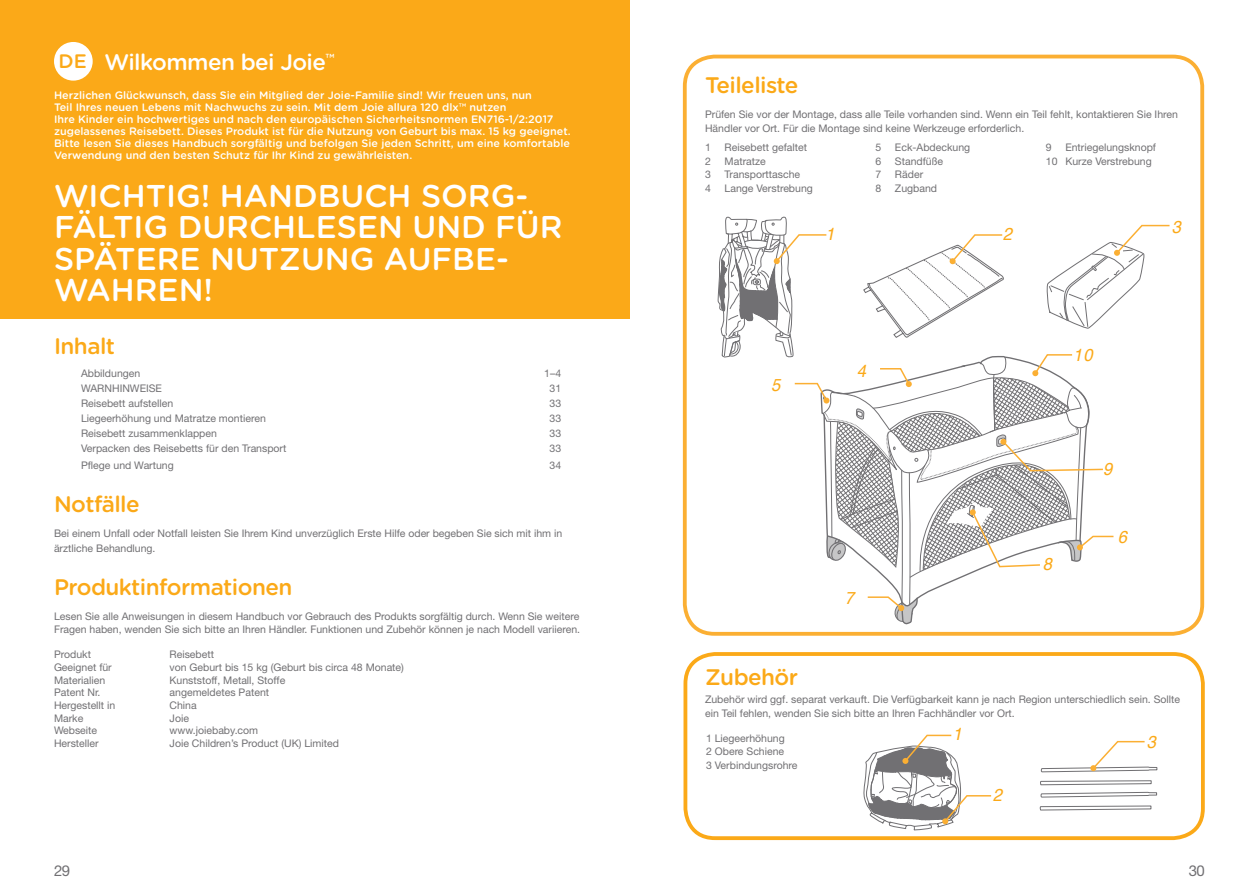
<style>
.page{position:relative;width:1259px;height:893px;background:#fff}
.page>*{position:absolute;margin:0;border:0;box-sizing:border-box;transform-origin:0 0}
.t1{font:500 31.5px/31.5px "Gotham Rounded";color:#fff}
.t2{font:500 22.5px "Gotham Rounded";letter-spacing:-.025em;color:#fba918}
.t3{font:500 22.5px "Gotham Rounded";letter-spacing:-.025em;color:#fff}
.t4{font:500 19.5px "Gotham Rounded";color:#fba918}
.t5{font:italic 17.4px "Helvetica";color:#fba918;scale:.95 1}
.t6{font:15px "Helvetica Neue LT Std";color:#717073}
.t7{font:500 10.8px/12px "Gotham Rounded";color:#fff}
.t8{font:10.5px/13.5px "Helvetica Neue LT Std";color:#717073}
</style>
<div class="page">
<svg style="left:1040px;top:780px;width:117px;height:18px"></svg>
<svg style="left:1039px;top:805px;width:112px;height:6px"></svg>
<svg style="left:1040px;top:740px;width:117px;height:33px"></svg>
<svg style="left:863px;top:734px;width:129px;height:96px"></svg>
<svg style="left:717px;top:216px;width:453px;height:408px"></svg>
<div style="left:0;top:0;width:629px;height:318px;background:#fba918"></div>
<div style="left:54px;top:42px;width:39px;height:39px;background:#fff;border-radius:50%"></div>
<div style="left:683px;top:55px;width:521px;height:581px;border:4px solid #fbaf33;border-radius:30px"></div>
<div style="left:683px;top:652px;width:521px;height:188px;border:4px solid #fba918;border-radius:30px"></div>
<h3 class="t4" style="left:59px;top:47px;width:30px">DE</h3>
<h2 class="t3" style="left:104px;top:46px;width:231px">Wilkommen bei Joie<sup>™</sup></h2>
<p class="t7" style="left:54px;top:89px;width:518px">Herzlichen Glückwunsch, dass Sie ein Mitglied der Joie-Familie sind! Wir freuen uns, nun<br>Teil Ihres neuen Lebens mit Nachwuchs zu sein. Mit dem Joie allura 120 dlx™ nutzen<br>Ihre Kinder ein hochwertiges und nach den europäischen Sicherheitsnormen EN716-1/2:2017 zugelassenes Reisebett. Dieses Produkt ist für die Nutzung von Geburt bis max. 15 kg geeignet.<br>Bitte lesen Sie dieses Handbuch sorgfältig und befolgen Sie jeden Schritt, um eine komfortable Verwendung und den besten Schutz für Ihr Kind zu gewährleisten.</p>
<h1 class="t1" style="left:54px;top:179px;width:510px">WICHTIG! HANDBUCH SORG-<br>FÄLTIG DURCHLESEN UND FÜR<br>SPÄTERE NUTZUNG AUFBE-<br>WAHREN!</h1>
<h2 class="t2" style="left:54px;top:329px;width:63px">Inhalt</h2>
<p class="t8" style="left:81px;top:367px;width:61px">Abbildungen</p>
<p class="t8" style="left:544px;top:367px;width:18px">1–4</p>
<p class="t8" style="left:81px;top:382px;width:83px">WARNHINWEISE</p>
<p class="t8" style="left:549px;top:382px;width:13px">31</p>
<p class="t8" style="left:81px;top:397px;width:94px">Reisebett aufstellen</p>
<p class="t8" style="left:549px;top:397px;width:13px">33</p>
<p class="t8" style="left:81px;top:412px;width:186px">Liegeerhöhung und Matratze montieren</p>
<p class="t8" style="left:549px;top:412px;width:13px">33</p>
<p class="t8" style="left:81px;top:427px;width:137px">Reisebett zusammenklappen</p>
<p class="t8" style="left:549px;top:427px;width:13px">33</p>
<p class="t8" style="left:81px;top:442px;width:207px">Verpacken des Reisebetts für den Transport</p>
<p class="t8" style="left:549px;top:442px;width:13px">33</p>
<p class="t8" style="left:81px;top:458px;width:94px">Pflege und Wartung</p>
<p class="t8" style="left:549px;top:458px;width:13px">34</p>
<h2 class="t2" style="left:54px;top:488px;width:87px">Notfälle</h2>
<p class="t8" style="left:54px;top:526px;width:510px;line-height:15px">Bei einem Unfall oder Notfall leisten Sie Ihrem Kind unverzüglich Erste Hilfe oder begeben Sie sich mit ihm in ärztliche Behandlung.</p>
<h2 class="t2" style="left:54px;top:571px;width:240px">Produktinformationen</h2>
<p class="t8" style="left:54px;top:609px;width:527px">Lesen Sie alle Anweisungen in diesem Handbuch vor Gebrauch des Produkts sorgfältig durch. Wenn Sie weitere<br>Fragen haben, wenden Sie sich bitte an Ihren Händler. Funktionen und Zubehör können je nach Modell variieren.</p>
<p class="t8" style="left:54px;top:648px;width:38px">Produkt</p>
<p class="t8" style="left:170px;top:648px;width:46px">Reisebett</p>
<p class="t8" style="left:54px;top:660px;width:59px">Geeignet für</p>
<p class="t8" style="left:170px;top:660px;width:236px">von Geburt bis 15 kg (Geburt bis circa 48 Monate)</p>
<p class="t8" style="left:54px;top:673px;width:53px">Materialien</p>
<p class="t8" style="left:170px;top:673px;width:117px">Kunststoff, Metall, Stoffe</p>
<p class="t8" style="left:54px;top:686px;width:48px">Patent Nr.</p>
<p class="t8" style="left:170px;top:686px;width:101px">angemeldetes Patent</p>
<p class="t8" style="left:54px;top:698px;width:63px">Hergestellt in</p>
<p class="t8" style="left:170px;top:698px;width:29px">China</p>
<p class="t8" style="left:54px;top:711px;width:31px">Marke</p>
<p class="t8" style="left:170px;top:711px;width:21px">Joie</p>
<p class="t8" style="left:54px;top:723px;width:45px">Webseite</p>
<p class="t8" style="left:170px;top:723px;width:90px">www.joiebaby.com</p>
<p class="t8" style="left:54px;top:736px;width:46px">Hersteller</p>
<p class="t8" style="left:170px;top:736px;width:171px">Joie Children’s Product (UK) Limited</p>
<h2 class="t2" style="left:705px;top:69px;width:95px">Teileliste</h2>
<p class="t8" style="left:705px;top:108px;width:474px">Prüfen Sie vor der Montage, dass alle Teile vorhanden sind. Wenn ein Teil fehlt, kontaktieren Sie Ihren<br>Händler vor Ort. Für die Montage sind keine Werkzeuge erforderlich.</p>
<p class="t8" style="left:705px;top:141px;width:7px">1</p>
<p class="t8" style="left:724px;top:141px;width:84px">Reisebett gefaltet</p>
<p class="t8" style="left:705px;top:154px;width:7px">2</p>
<p class="t8" style="left:724px;top:154px;width:43px">Matratze</p>
<p class="t8" style="left:705px;top:168px;width:7px">3</p>
<p class="t8" style="left:724px;top:168px;width:77px">Transporttasche</p>
<p class="t8" style="left:705px;top:181px;width:7px">4</p>
<p class="t8" style="left:724px;top:181px;width:90px">Lange Verstrebung</p>
<h3 class="t5" style="left:825px;top:220px;width:11px">1</h3>
<p class="t8" style="left:875px;top:141px;width:7px">5</p>
<p class="t8" style="left:895px;top:141px;width:77px">Eck-Abdeckung</p>
<p class="t8" style="left:875px;top:154px;width:7px">6</p>
<p class="t8" style="left:895px;top:154px;width:50px">Standfüße</p>
<p class="t8" style="left:875px;top:168px;width:7px">7</p>
<p class="t8" style="left:895px;top:168px;width:30px">Räder</p>
<p class="t8" style="left:875px;top:181px;width:7px">8</p>
<p class="t8" style="left:895px;top:181px;width:44px">Zugband</p>
<h3 class="t5" style="left:1003px;top:220px;width:11px">2</h3>
<p class="t8" style="left:1046px;top:141px;width:112px;text-indent:19px">Entriegelungsknopf<br>10 Kurze Verstrebung</p>
<p class="t8" style="left:1046px;top:141px;width:7px">9</p>
<h3 class="t5" style="left:1171px;top:213px;width:11px">3</h3>
<h3 class="t5" style="left:771px;top:371px;width:11px">5</h3>
<h3 class="t5" style="left:856px;top:357px;width:11px">4</h3>
<h2 class="t2" style="left:705px;top:661px;width:95px">Zubehör</h2>
<h3 class="t5" style="left:844px;top:584px;width:11px">7</h3>
<h3 class="t5" style="left:1073px;top:341px;width:22px">10</h3>
<h3 class="t5" style="left:1043px;top:550px;width:11px">8</h3>
<h3 class="t5" style="left:1103px;top:455px;width:11px">9</h3>
<h3 class="t5" style="left:1117px;top:524px;width:11px">6</h3>
<p class="t8" style="left:705px;top:692px;width:476px">Zubehör wird ggf. separat verkauft. Die Verfügbarkeit kann je nach Region unterschiedlich sein. Sollte ein Teil fehlen, wenden Sie sich bitte an Ihren Fachhändler vor Ort.</p>
<p class="t8" style="left:706px;top:731px;width:93px">1 Liegeerhöhung<br>2 Obere Schiene<br>3 Verbindungsrohre</p>
<h3 class="t5" style="left:953px;top:721px;width:11px">1</h3>
<h3 class="t5" style="left:992px;top:781px;width:11px">2</h3>
<h3 class="t5" style="left:1146px;top:729px;width:11px">3</h3>
<h3 class="t6" style="left:54px;top:861px;width:18px">29</h3>
<h3 class="t6" style="left:1188px;top:862px;width:18px">30</h3>
</div>
